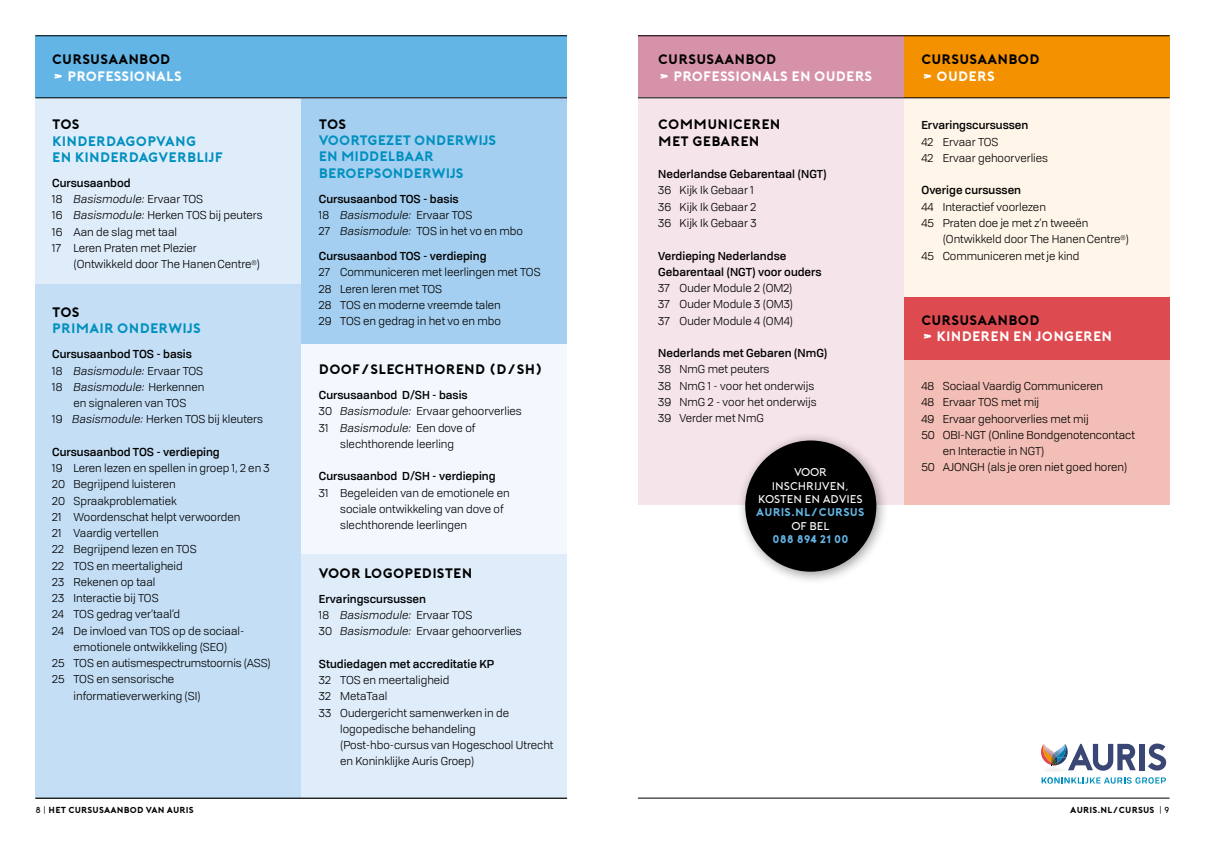
<style>
.page{position:relative;width:1205px;height:851px;background:#fff}
.page>*{position:absolute;margin:0;border:0;box-sizing:border-box;transform-origin:0 0}
.t1{font:700 13.75px/16.2px "Porter";color:#000}
.t2{font:700 13.75px/16.2px "Porter";letter-spacing:-.015em;color:#0090bf}
.t3{font:700 13.75px "Porter";color:#fff}
.t4{font:11.25px/16.2px "Tofino";color:#000}
.t5{font:500 11.25px/16.2px "Tofino";color:#000}
.t6{font:italic 11.25px "Tofino";color:#000}
.t7{font:300 11.25px/13.4px "Porter";color:#fff;text-align:center}
.t8{font:700 11.25px "Porter";color:#63b5e6}
.t9{font:700 8.75px "Porter";color:#000}
.s1{font-weight:500}
.s2{font-style:italic}
.s3{font-style:normal}
.s4{font-weight:300}
</style>
<div class="page">
<div style="left:35px;top:97px;width:532px;height:700px;background:#dfecfa"></div>
<div style="left:904px;top:97px;width:265px;height:248px;background:#fff5e9"></div>
<div style="left:904px;top:327px;width:265px;height:178px;background:#f2beb5"></div>
<hr style="left:638px;top:797px;width:531px;height:1px;background:#000">
<div style="left:904px;top:35px;width:265px;height:62px;background:#f39100"></div>
<div style="left:638px;top:35px;width:266px;height:62px;background:#d692a9"></div>
<hr style="left:638px;top:35px;width:531px;height:1px;background:#000">
<div style="left:35px;top:35px;width:532px;height:62px;background:#63b5e6"></div>
<hr style="left:35px;top:35px;width:532px;height:1px;background:#000">
<div style="left:638px;top:97px;width:266px;height:408px;background:#f5e4ea"></div>
<div style="left:904px;top:298px;width:265px;height:62px;background:#dd4b50"></div>
<div style="left:35px;top:284px;width:266px;height:514px;background:#c3def5"></div>
<div style="left:301px;top:97px;width:266px;height:262px;background:#a4cff0"></div>
<div style="left:301px;top:344px;width:266px;height:209px;background:#f2f8fd"></div>
<hr style="left:35px;top:797px;width:532px;height:1px;background:#000">
<hr style="left:638px;top:97px;width:531px;height:1px;background:#000">
<hr style="left:35px;top:97px;width:532px;height:1px;background:#000">
<img style="left:1047px;top:770px;width:27px;height:2px">
<svg style="left:1041px;top:777px;width:125px;height:6px"></svg>
<svg style="left:1041px;top:743px;width:95px;height:27px"></svg>
<div style="left:1139px;top:743px;width:5px;height:27px;background:#3a4673"></div>
<svg style="left:1148px;top:743px;width:18px;height:27px"></svg>
<div style="left:737px;top:432px;width:153px;height:153px;background:#000;opacity:.4"></div>
<div style="left:745px;top:440px;width:131px;height:131px;background:#000;border-radius:50%"></div>
<p class="t1" style="left:52px;top:51px;width:120px">CURSUSAANBOD</p>
<p class="t3" style="left:52px;top:68px;width:131px">&gt; PROFESSIONALS</p>
<p class="t1" style="left:52px;top:116px;width:29px">TOS</p>
<p class="t2" style="left:52px;top:133px;width:172px">KINDERDAGOPVANG<br>EN KINDERDAGVERBLIJF</p>
<p class="t4" style="left:52px;top:174px;width:212px"><span class="s1">Cursusaanbod<br></span>18 <span class="s2">Basismodule:</span> Ervaar TOS<br>16 <span class="s2">Basismodule:</span> Herken TOS bij peuters<br>16 Aan de slag met taal<br>17 Leren Praten met Plezier</p>
<p class="t4" style="left:74px;top:255px;width:188px">(Ontwikkeld door The HanenCentre<sup>®</sup>)</p>
<p class="t1" style="left:52px;top:304px;width:29px">TOS</p>
<p class="t2" style="left:52px;top:320px;width:150px">PRIMAIR ONDERWIJS</p>
<p class="t5" style="left:52px;top:345px;width:141px">Cursusaanbod TOS - basis</p>
<p class="t6" style="left:52px;top:362px;width:152px"><span class="s3">18</span> Basismodule: <span class="s3">Ervaar TOS</span></p>
<p class="t6" style="left:52px;top:378px;width:154px"><span class="s3">18</span> Basismodule: <span class="s3">Herkennen</span></p>
<p class="t4" style="left:74px;top:394px;width:114px">en signaleren van TOS</p>
<p class="t4" style="left:52px;top:410px;width:212px">19 <span class="s2">Basismodule:</span> Herken TOS bij kleuters</p>
<p class="t5" style="left:52px;top:443px;width:169px">Cursusaanbod TOS - verdieping</p>
<p class="t4" style="left:52px;top:459px;width:219px">19 Leren lezen en spellen in groep 1, 2 en 3</p>
<p class="t4" style="left:52px;top:475px;width:125px">20 Begrijpend luisteren</p>
<p class="t4" style="left:52px;top:491px;width:126px">20 Spraakproblematiek</p>
<p class="t4" style="left:52px;top:508px;width:190px">21 Woordenschat helpt verwoorden</p>
<p class="t4" style="left:52px;top:524px;width:108px">21 Vaardig vertellen</p>
<p class="t4" style="left:52px;top:540px;width:146px">22 Begrijpend lezen en TOS</p>
<p class="t4" style="left:52px;top:556px;width:132px">22 TOS en meertaligheid</p>
<p class="t4" style="left:52px;top:573px;width:105px">23 Rekenen op taal</p>
<p class="t4" style="left:52px;top:589px;width:108px">23 Interactie bij TOS</p>
<p class="t4" style="left:52px;top:605px;width:129px">24 TOS gedrag ver’taal’d</p>
<p class="t4" style="left:52px;top:621px;width:193px">24 De invloed van TOS op de sociaal-</p>
<p class="t4" style="left:74px;top:638px;width:155px">emotionele ontwikkeling (SEO)</p>
<p class="t4" style="left:52px;top:654px;width:220px">25 TOS en autismespectrumstoornis (ASS)</p>
<p class="t4" style="left:52px;top:670px;width:124px">25 TOS en sensorische</p>
<p class="t4" style="left:74px;top:686px;width:129px">informatieverwerking (SI)</p>
<p class="t1" style="left:319px;top:116px;width:29px">TOS</p>
<p class="t2" style="left:319px;top:132px;width:179px">VOORTGEZET ONDERWIJS<br>EN MIDDELBAAR<br>BEROEPSONDERWIJS</p>
<p class="t4" style="left:319px;top:190px;width:206px"><span class="s1">Cursusaanbod TOS - basis<br></span>18 <span class="s2">Basismodule:</span> Ervaar TOS<br>27 <span class="s2">Basismodule:</span> TOS in het vo en mbo</p>
<p class="t5" style="left:319px;top:247px;width:169px">Cursusaanbod TOS - verdieping</p>
<p class="t4" style="left:319px;top:263px;width:223px">27 Communiceren met leerlingen met TOS<br>28 Leren leren met TOS<br>28 TOS en moderne vreemde talen<br>29 TOS en gedrag in het vo en mbo</p>
<p class="t1" style="left:319px;top:361px;width:225px">DOOF/SLECHTHOREND (D/SH)</p>
<p class="t5" style="left:319px;top:386px;width:150px">Cursusaanbod D/SH - basis</p>
<p class="t4" style="left:319px;top:402px;width:204px">30 <span class="s2">Basismodule:</span> Ervaar gehoorverlies</p>
<p class="t6" style="left:319px;top:419px;width:158px"><span class="s3">31</span> Basismodule: <span class="s3">Een dove of</span></p>
<p class="t4" style="left:340px;top:435px;width:115px">slechthorende leerling</p>
<p class="t5" style="left:319px;top:467px;width:178px">Cursusaanbod D/SH - verdieping</p>
<p class="t4" style="left:340px;top:483px;width:171px;text-indent:-21px">31 Begeleiden van de emotionele en sociale ontwikkeling van dove of slechthorende leerlingen</p>
<p class="t1" style="left:319px;top:565px;width:155px">VOOR LOGOPEDISTEN</p>
<p class="t4" style="left:319px;top:590px;width:204px"><span class="s1">Ervaringscursussen<br></span>18 <span class="s2">Basismodule:</span> Ervaar TOS<br>30 <span class="s2">Basismodule:</span> Ervaar gehoorverlies</p>
<p class="t5" style="left:319px;top:654px;width:177px">Studiedagen met accreditatie KP</p>
<p class="t4" style="left:319px;top:671px;width:132px">32 TOS en meertaligheid</p>
<p class="t4" style="left:319px;top:687px;width:70px">32 MetaTaal</p>
<p class="t4" style="left:319px;top:703px;width:192px">33 Oudergericht samenwerken in de</p>
<p class="t4" style="left:340px;top:720px;width:137px">logopedische behandeling</p>
<p class="t4" style="left:340px;top:736px;width:215px">(Post-hbo-cursus van Hogeschool Utrecht</p>
<p class="t4" style="left:340px;top:752px;width:136px">en Koninklijke Auris Groep)</p>
<p class="t1" style="left:658px;top:51px;width:120px">CURSUSAANBOD</p>
<p class="t3" style="left:658px;top:68px;width:216px">&gt; PROFESSIONALS EN OUDERS</p>
<p class="t1" style="left:658px;top:116px;width:124px">COMMUNICEREN<br>MET GEBAREN</p>
<p class="t5" style="left:658px;top:165px;width:170px">Nederlandse Gebarentaal (NGT)</p>
<p class="t4" style="left:658px;top:181px;width:100px">36 Kijk Ik Gebaar 1<br>36 Kijk Ik Gebaar 2<br>36 Kijk Ik Gebaar 3</p>
<p class="t5" style="left:658px;top:246px;width:165px">Verdieping Nederlandse<br>Gebarentaal (NGT) voor ouders</p>
<p class="t4" style="left:658px;top:279px;width:136px;text-align:justify">37 Ouder Module 2 (OM2)<br>37 Ouder Module 3 (OM3)<br>37 Ouder Module 4 (OM4)</p>
<p class="t5" style="left:658px;top:344px;width:171px">Nederlands met Gebaren (NmG)</p>
<p class="t4" style="left:658px;top:360px;width:160px">38 NmG met peuters<br>38 NmG 1 - voor het onderwijs<br>39 NmG 2 - voor het onderwijs<br>39 Verder met NmG</p>
<p class="t7" style="left:758px;top:465px;width:106px">VOOR<br>INSCHRIJVEN,<br>KOSTEN EN ADVIES</p>
<p class="t8" style="left:756px;top:506px;width:110px">AURIS.NL/CURSUS</p>
<p class="t7" style="left:791px;top:519px;width:40px">OF BEL</p>
<p class="t8" style="left:772px;top:533px;width:78px">088 894 21 00</p>
<p class="t1" style="left:921px;top:51px;width:120px">CURSUSAANBOD</p>
<p class="t3" style="left:921px;top:68px;width:75px">&gt; OUDERS</p>
<p class="t5" style="left:921px;top:116px;width:108px">Ervaringscursussen</p>
<p class="t4" style="left:921px;top:133px;width:128px">42 Ervaar TOS<br>42 Ervaar gehoorverlies</p>
<p class="t5" style="left:921px;top:181px;width:101px">Overige cursussen</p>
<p class="t4" style="left:921px;top:198px;width:126px">44 Interactief voorlezen</p>
<p class="t4" style="left:921px;top:214px;width:168px">45 Praten doe je met z’n tweeën</p>
<p class="t4" style="left:943px;top:230px;width:188px">(Ontwikkeld door The HanenCentre<sup>®</sup>)</p>
<p class="t4" style="left:921px;top:246px;width:159px">45 Communiceren met je kind</p>
<p class="t1" style="left:921px;top:312px;width:120px">CURSUSAANBOD</p>
<p class="t3" style="left:921px;top:329px;width:193px">&gt; KINDEREN EN JONGEREN</p>
<p class="t4" style="left:921px;top:377px;width:183px">48 Sociaal Vaardig Communiceren</p>
<p class="t4" style="left:921px;top:393px;width:119px">48 Ervaar TOS met mij</p>
<p class="t4" style="left:921px;top:409px;width:169px">49 Ervaar gehoorverlies met mij</p>
<p class="t4" style="left:921px;top:426px;width:215px">50 OBI-NGT (Online Bondgenotencontact</p>
<p class="t4" style="left:943px;top:442px;width:103px">en Interactie in NGT)</p>
<p class="t4" style="left:921px;top:458px;width:207px">50 AJONGH (als je oren niet goed horen)</p>
<p class="t9" style="left:35px;top:805px;width:160px"><span class="s4">8 |</span> HET CURSUSAANBOD VAN AURIS</p>
<p class="t9" style="left:1070px;top:805px;width:101px">AURIS.NL/CURSUS <span class="s4">| 9</span></p>
</div>
